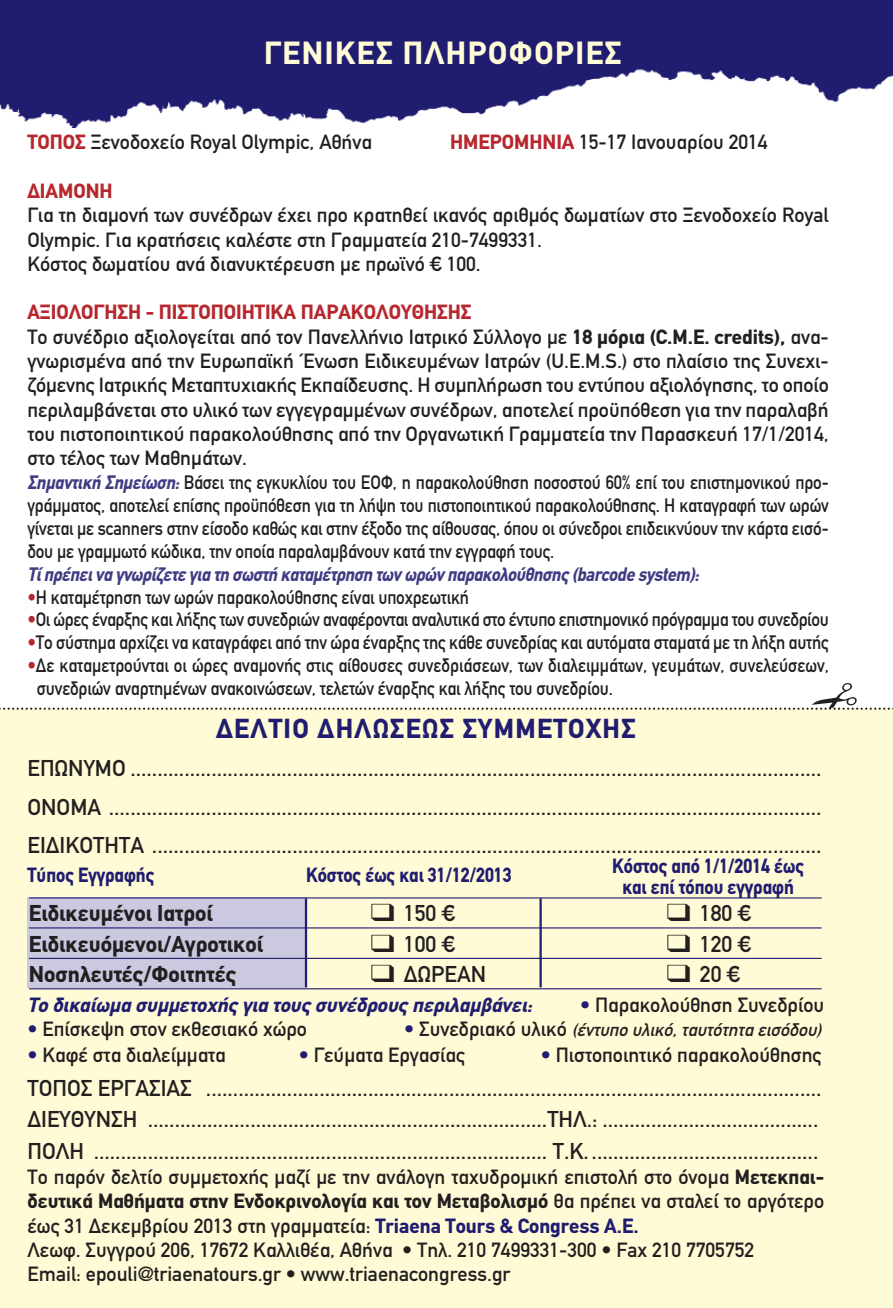
<style>
.page{position:relative;width:893px;height:1308px;background:#fff}
.page>*{position:absolute;margin:0;border:0;box-sizing:border-box;transform-origin:0 0}
.t1{font:700 31.5px "CF Din";letter-spacing:.05em;color:#fffbd6}
.t2{font:700 27px "CF Din";letter-spacing:.05em;color:#201c70}
.t3{font:22.5px/38.2px "CF Din";color:#231f20;text-align:justify}
.t4{font:700 22.5px "CF Din";color:#231f20}
.t5{font:20.25px/24.3px "CF Din";color:#231f20}
.t6{font:700 20.25px/20.2px "CF Din";color:#201c70;text-align:center;scale:.9 1}
.t7{font:italic 700 20.25px "CF Din";color:#201c70}
.t8{font:700 20.25px "CF Din";color:#b7282e}
.t9{font:19.12px/22.9px "CF Din";letter-spacing:-.01em;color:#231f20;text-align:justify;scale:.9 1}
.t10{font:italic 700 19.12px "CF Din";letter-spacing:-.015em;color:#403c83;scale:.9 1}
.t11{font:italic 18px "CF Din";color:#231f20}
.s1{font-weight:700;color:#b7282e}
.s2{font-weight:700}
.s3{font-weight:700;font-style:italic;color:#403c83}
.s4{color:#b7282e}
.s5{color:#201c70}
.s6{font-style:normal;font-size:20.25px;color:#201c70}
.s7{font-style:normal;font-size:20.25px}
.s8{font-weight:700;color:#201c70}
</style>
<div class="page">
<img style="left:0;top:0;width:893px;height:128px">
<div style="left:0;top:708px;width:893px;height:599px;background:#fffbd6"></div>
<div style="left:27px;top:897px;width:278px;height:90px;background:#cbc9e0"></div>
<hr style="left:29px;top:897px;width:793px;height:1px;background:#201c70">
<hr style="left:29px;top:927px;width:793px;height:1px;background:#201c70">
<hr style="left:29px;top:957px;width:793px;height:2px;background:#201c70">
<hr style="left:29px;top:988px;width:793px;height:1px;background:#201c70">
<hr style="left:305px;top:898px;width:2px;height:89px;background:#201c70">
<hr style="left:539px;top:898px;width:3px;height:89px;background:#201c70">
<svg style="left:0;top:707px;width:893px;height:3px"></svg>
<h1 class="t1" style="left:264px;top:36px;width:359px">ΓΕΝΙΚΕΣ ΠΛΗΡΟΦΟΡΙΕΣ</h1>
<p class="t5" style="left:27px;top:130px;width:346px"><span class="s1">ΤΟΠΟΣ</span> Ξενοδοχείο Royal Olympic, Αθήνα</p>
<p class="t5" style="left:450px;top:130px;width:319px"><span class="s1">ΗΜΕΡΟΜΗΝΙΑ</span> 15-17 Ιανουαρίου 2014</p>
<p class="t8" style="left:27px;top:180px;width:87px">∆ΙΑΜΟΝΗ</p>
<p class="t5" style="left:27px;top:203px;width:803px">Για τη διαµονή των συνέδρων έχει προ κρατηθεί ικανός αριθµός δωµατίων στο Ξενοδοχείο Royal<br>Olympic. Για κρατήσεις καλέστε στη Γραµµατεία 210-7499331.<br>Κόστος δωµατίου ανά διανυκτέρευση µε πρωϊνό € 100.</p>
<p class="t5" style="left:27px;top:300px;width:803px"><span class="s1">ΑΞΙΟΛΟΓΗΣΗ - ΠΙΣΤΟΠΟΙΗΤΙΚΑ ΠΑΡΑΚΟΛΟΥΘΗΣΗΣ<br></span>Το συνέδριο αξιολογείται από τον Πανελλήνιο Ιατρικό Σύλλογο µε <span class="s2">18 µόρια (C.M.E. credits),</span> ανα&shy;γνωρισµένα από την Ευρωπαϊκή Ένωση Ειδικευµένων Ιατρών (U.E.M.S.) στο πλαίσιο της Συνεχι&shy;ζόµενης Ιατρικής Μεταπτυχιακής Εκπαίδευσης. Η συµπλήρωση του εντύπου αξιολόγησης, το οποίο περιλαµβάνεται στο υλικό των εγγεγραµµένων συνέδρων, αποτελεί προϋπόθεση για την παραλαβή του πιστοποιητικού παρακολούθησης από την Οργανωτική Γραµµατεία την Παρασκευή 17/1/2014, στο τέλος των Μαθηµάτων.</p>
<p class="t9" style="left:27px;top:471px;width:892px"><span class="s3">ΣηµαντικήΣηµείωση:</span>Βάσει της εγκυκλίου του ΕΟΦ, η παρακολούθηση ποσοστού 60% επί του επιστηµονικού προ&shy;γράµµατος, αποτελεί επίσης προϋπόθεση για τη λήψη του πιστοποιητικού παρακολούθησης. Η καταγραφή των ωρών γίνεται µε scanners στην είσοδο καθώς και στην έξοδο της αίθουσας, όπου οι σύνεδροι επιδεικνύουν την κάρτα εισό&shy;δου µε γραµµωτό κώδικα, την οποία παραλαµβάνουν κατά την εγγραφή τους.</p>
<p class="t10" style="left:27px;top:563px;width:752px">Τί πρέπει να γνωρίζετε για τη σωστή καταµέτρηση των ωρών παρακολούθησης (barcode system):</p>
<p class="t9" style="left:27px;top:585px;width:492px"><span class="s4">•</span>Η καταµέτρηση των ωρών παρακολούθησης είναι υποχρεωτική</p>
<p class="t9" style="left:27px;top:608px;width:892px"><span class="s4">•</span>Οι ώρες έναρξης και λήξης των συνεδριών αναφέρονται αναλυτικά στο έντυπο επιστηµονικό πρόγραµµα του συνεδρίου</p>
<p class="t9" style="left:27px;top:631px;width:892px"><span class="s4">•</span>Το σύστηµα αρχίζει να καταγράφει από την ώρα έναρξης της κάθε συνεδρίας και αυτόµατα σταµατά µε τη λήξη αυτής</p>
<p class="t9" style="left:37px;top:654px;width:881px;text-indent:-10px"><span class="s4">•</span>∆ε καταµετρούνται οι ώρες αναµονής στις αίθουσες συνεδριάσεων, των διαλειµµάτων, γευµάτων, συνελεύσεων, συνεδριών αναρτηµένων ανακοινώσεων, τελετών έναρξης και λήξης του συνεδρίου.</p>
<h2 class="t2" style="left:216px;top:714px;width:421px">∆ΕΛΤΙΟ ∆ΗΛΩΣΕΩΣ ΣΥΜΜΕΤΟΧΗΣ</h2>
<p class="t3" style="left:28px;top:750px;width:796px">ΕΠΩΝΥΜΟ ................................................................................................................................<br>ΟΝΟΜΑ ....................................................................................................................................<br>ΕΙ∆ΙΚΟΤΗΤΑ ............................................................................................................................</p>
<p class="t6" style="left:28px;top:865px;width:143px">Τύπος Εγγραφής</p>
<p class="t6" style="left:306px;top:865px;width:230px">Κόστος έως και 31/12/2013</p>
<p class="t6" style="left:612px;top:856px;width:215px">Κόστος από 1/1/2014 έως και επί τόπου εγγραφή</p>
<p class="t4" style="left:29px;top:901px;width:185px">Ειδικευµένοι Ιατροί</p>
<p class="t3" style="left:370px;top:894px;width:86px">❑ 150 €</p>
<p class="t3" style="left:666px;top:894px;width:86px">❑ 180 €</p>
<p class="t4" style="left:29px;top:931px;width:236px">Ειδικευόµενοι/Αγροτικοί</p>
<p class="t3" style="left:370px;top:925px;width:86px">❑ 100 €</p>
<p class="t3" style="left:666px;top:925px;width:86px">❑ 120 €</p>
<p class="t4" style="left:29px;top:962px;width:209px">Νοσηλευτές/Φοιτητές</p>
<p class="t3" style="left:370px;top:955px;width:117px">❑ ∆ΩΡΕΑΝ</p>
<p class="t3" style="left:666px;top:955px;width:75px">❑20€</p>
<p class="t7" style="left:28px;top:993px;width:511px">Το δικαίωµα συµµετοχής για τους συνέδρους περιλαµβάνει:</p>
<p class="t5" style="left:580px;top:992px;width:246px"><span class="s5">•</span> Παρακολούθηση Συνεδρίου</p>
<p class="t5" style="left:28px;top:1017px;width:281px"><span class="s5">•</span> Επίσκεψη στον εκθεσιακό χώρο</p>
<p class="t11" style="left:404px;top:1020px;width:423px"><span class="s6">•</span> <span class="s7">Σ υ ν ε δ ρ ι α κ ό υ λ ι κ ό</span> (έντυπο υλικό, ταυτότητα εισόδου)</p>
<p class="t5" style="left:28px;top:1043px;width:200px"><span class="s5">•</span> Καφέ στα διαλείµµατα</p>
<p class="t5" style="left:299px;top:1043px;width:168px"><span class="s5">•</span> Γεύµατα Εργασίας</p>
<p class="t5" style="left:541px;top:1043px;width:282px"><span class="s5">•</span> Πιστοποιητικό παρακολούθησης</p>
<p class="t3" style="left:28px;top:1072px;width:796px;line-height:31.5px;text-align:left">ΤΟΠΟΣ ΕΡΓΑΣΙΑΣ .................................................................................................................. ∆ΙΕΥΘΥΝΣΗ ..........................................................................ΤΗΛ.: ........................................<br>ΠΟΛΗ .................................................................................... T.K...........................................</p>
<p class="t5" style="left:28px;top:1165px;width:798px">Το παρόν δελτίο συµµετοχής µαζί µε την ανάλογη ταχυδροµική επιστολή στο όνοµα <span class="s2">Μετεκπαι&shy;δευτικά Μαθήµατα στην Ενδοκρινολογία και τον Μεταβολισµό</span> θα πρέπει να σταλεί το αργότερο έως 31 ∆εκεµβρίου 2013 στη γραµµατεία: <span class="s8">Triaena Tours &amp; Congress A.E.<br></span>Λεωφ. Συγγρού 206, 17672 Καλλιθέα, Αθήνα • Τηλ. 210 7499331-300 • Fax 210 7705752<br>Email: epouli@triaenatours.gr • www.triaenacongress.gr</p>
</div>
